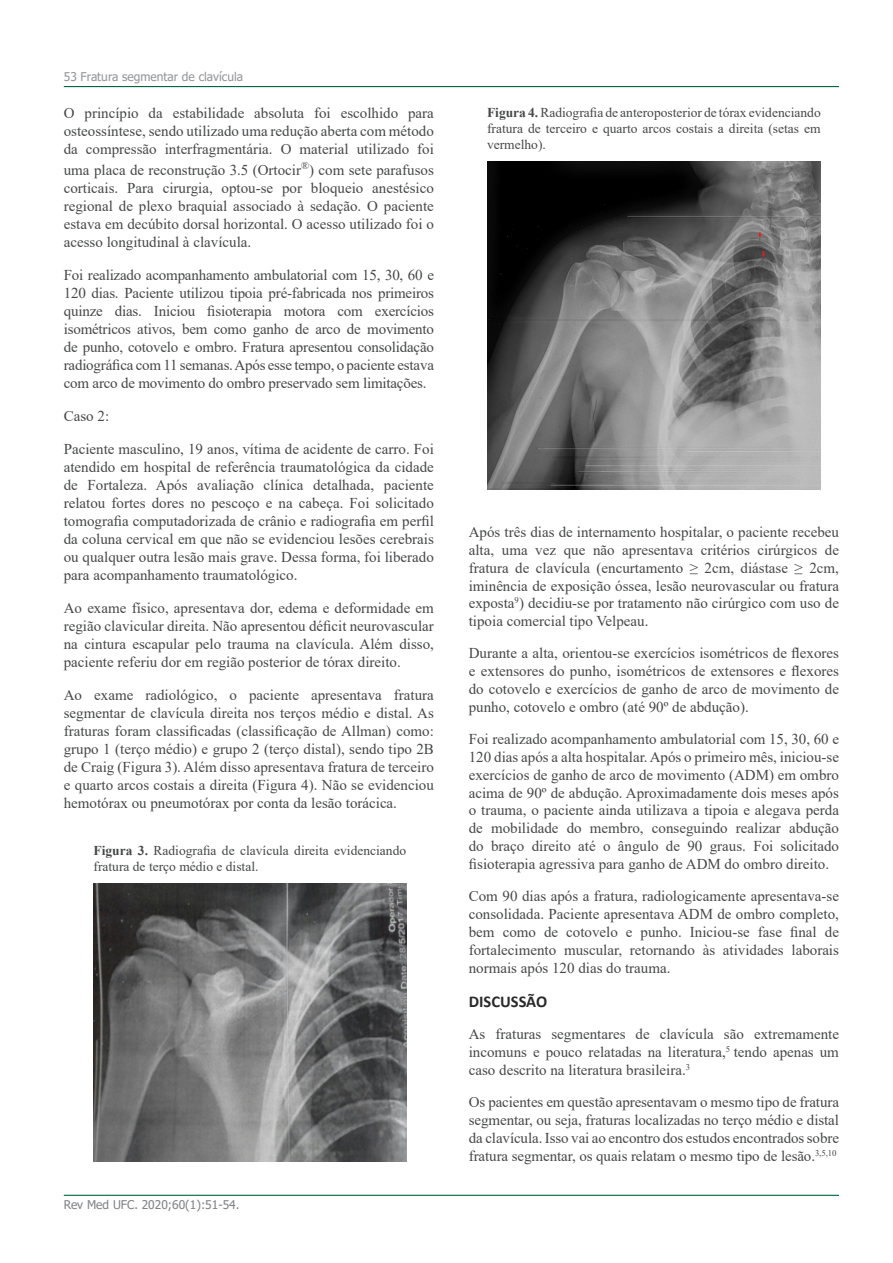
<style>
.page{position:relative;width:893px;height:1263px;background:#fff}
.page>*{position:absolute;margin:0;border:0;box-sizing:border-box;transform-origin:0 0}
.t1{font:700 16.5px "Calibri";color:#2b292a}
.t2{font:15px/18px "Times New Roman";color:#464748;text-align:justify}
.t3{font:13.5px/16.2px "Times New Roman";color:#464748}
.t4{font:12px "Tahoma";color:#939598}
.t5{font:12px "Tahoma";color:#808285}
.s1{font-weight:700}
</style>
<div class="page">
<hr style="left:64px;top:86px;width:775px;height:1px;background:#00683b">
<hr style="left:64px;top:1195px;width:775px;height:1px;background:#00683b">
<img style="left:94px;top:883px;width:312px;height:278px">
<img style="left:487px;top:161px;width:334px;height:329px">
<p class="t4" style="left:64px;top:69px;width:181px">53 Fratura segmentar de clavícula</p>
<p class="t2" style="left:64px;top:103px;width:372px">O princípio da estabilidade absoluta foi escolhido para osteossíntese, sendo utilizado uma redução aberta com método da compressão interfragmentária. O material utilizado foi</p>
<p class="t2" style="left:64px;top:161px;width:372px">uma placa de reconstrução 3.5 (Ortocir<sup>®</sup>) com sete parafusos corticais. Para cirurgia, optou-se por bloqueio anestésico regional de plexo braquial associado à sedação. O paciente estava em decúbito dorsal horizontal. O acesso utilizado foi o acesso longitudinal à clavícula.</p>
<p class="t2" style="left:64px;top:266px;width:372px">Foi realizado acompanhamento ambulatorial com 15, 30, 60 e 120 dias. Paciente utilizou tipoia pré-fabricada nos primeiros quinze dias. Iniciou fisioterapia motora com exercícios isométricos ativos, bem como ganho de arco de movimento de punho, cotovelo e ombro. Fratura apresentou consolidação radiográfica com 11 semanas. Após esse tempo, o paciente estava com arco de movimento do ombro preservado sem limitações.</p>
<p class="t2" style="left:64px;top:407px;width:47px">Caso 2:</p>
<p class="t2" style="left:64px;top:440px;width:372px">Paciente masculino, 19 anos, vítima de acidente de carro. Foi atendido em hospital de referência traumatológica da cidade de Fortaleza. Após avaliação clínica detalhada, paciente relatou fortes dores no pescoço e na cabeça. Foi solicitado tomografia computadorizada de crânio e radiografia em perfil da coluna cervical em que não se evidenciou lesões cerebrais ou qualquer outra lesão mais grave. Dessa forma, foi liberado para acompanhamento traumatológico.</p>
<p class="t2" style="left:64px;top:599px;width:372px">Ao exame físico, apresentava dor, edema e deformidade em região clavicular direita. Não apresentou déficit neurovascular na cintura escapular pelo trauma na clavícula. Além disso, paciente referiu dor em região posterior de tórax direito.</p>
<p class="t2" style="left:64px;top:686px;width:372px">Ao exame radiológico, o paciente apresentava fratura segmentar de clavícula direita nos terços médio e distal. As fraturas foram classificadas (classificação de Allman) como: grupo 1 (terço médio) e grupo 2 (terço distal), sendo tipo 2B de Craig (Figura 3). Além disso apresentava fratura de terceiro e quarto arcos costais a direita (Figura 4). Não se evidenciou hemotórax ou pneumotórax por conta da lesão torácica.</p>
<p class="t3" style="left:94px;top:842px;width:314px"><span class="s1">Figura 3.</span> Radiografia de clavícula direita evidenciando fratura de terço médio e distal.</p>
<p class="t5" style="left:64px;top:1197px;width:177px">Rev Med UFC. 2020;60(1):51-54.</p>
<p class="t3" style="left:487px;top:104px;width:335px;text-align:justify"><span class="s1">Figura 4.</span> Radiografia de anteroposterior de tórax evidenciando fratura de terceiro e quarto arcos costais a direita (setas em vermelho).</p>
<p class="t2" style="left:469px;top:523px;width:372px">Após três dias de internamento hospitalar, o paciente recebeu alta, uma vez que não apresentava critérios cirúrgicos de fratura de clavícula (encurtamento ≥ 2cm, diástase ≥ 2cm, iminência de exposição óssea, lesão neurovascular ou fratura exposta<sup>9</sup>) decidiu-se por tratamento não cirúrgico com uso de tipoia comercial tipo Velpeau.</p>
<p class="t2" style="left:469px;top:644px;width:372px">Durante a alta, orientou-se exercícios isométricos de flexores e extensores do punho, isométricos de extensores e flexores do cotovelo e exercícios de ganho de arco de movimento de punho, cotovelo e ombro (até 90º de abdução).</p>
<p class="t2" style="left:469px;top:730px;width:372px">Foi realizado acompanhamento ambulatorial com 15, 30, 60 e 120 dias após a alta hospitalar. Após o primeiro mês, iniciou-se exercícios de ganho de arco de movimento (ADM) em ombro acima de 90º de abdução. Aproximadamente dois meses após o trauma, o paciente ainda utilizava a tipoia e alegava perda de mobilidade do membro, conseguindo realizar abdução do braço direito até o ângulo de 90 graus. Foi solicitado fisioterapia agressiva para ganho de ADM do ombro direito.</p>
<p class="t2" style="left:469px;top:887px;width:372px">Com 90 dias após a fratura, radiologicamente apresentava-se consolidada. Paciente apresentava ADM de ombro completo, bem como de cotovelo e punho. Iniciou-se fase final de fortalecimento muscular, retornando às atividades laborais normais após 120 dias do trauma.</p>
<p class="t1" style="left:469px;top:989px;width:80px">DISCUSSÃO</p>
<p class="t2" style="left:469px;top:1024px;width:372px">As fraturas segmentares de clavícula são extremamente incomuns e pouco relatadas na literatura,<sup>5</sup> tendo apenas um caso descrito na literatura brasileira.<sup>3</sup></p>
<p class="t2" style="left:469px;top:1092px;width:372px">Os pacientes em questão apresentavam o mesmo tipo de fratura segmentar, ou seja, fraturas localizadas no terço médio e distal da clavícula. Isso vai ao encontro dos estudos encontrados sobre fratura segmentar, os quais relatam o mesmo tipo de lesão.<sup>3,5,10</sup></p>
</div>
